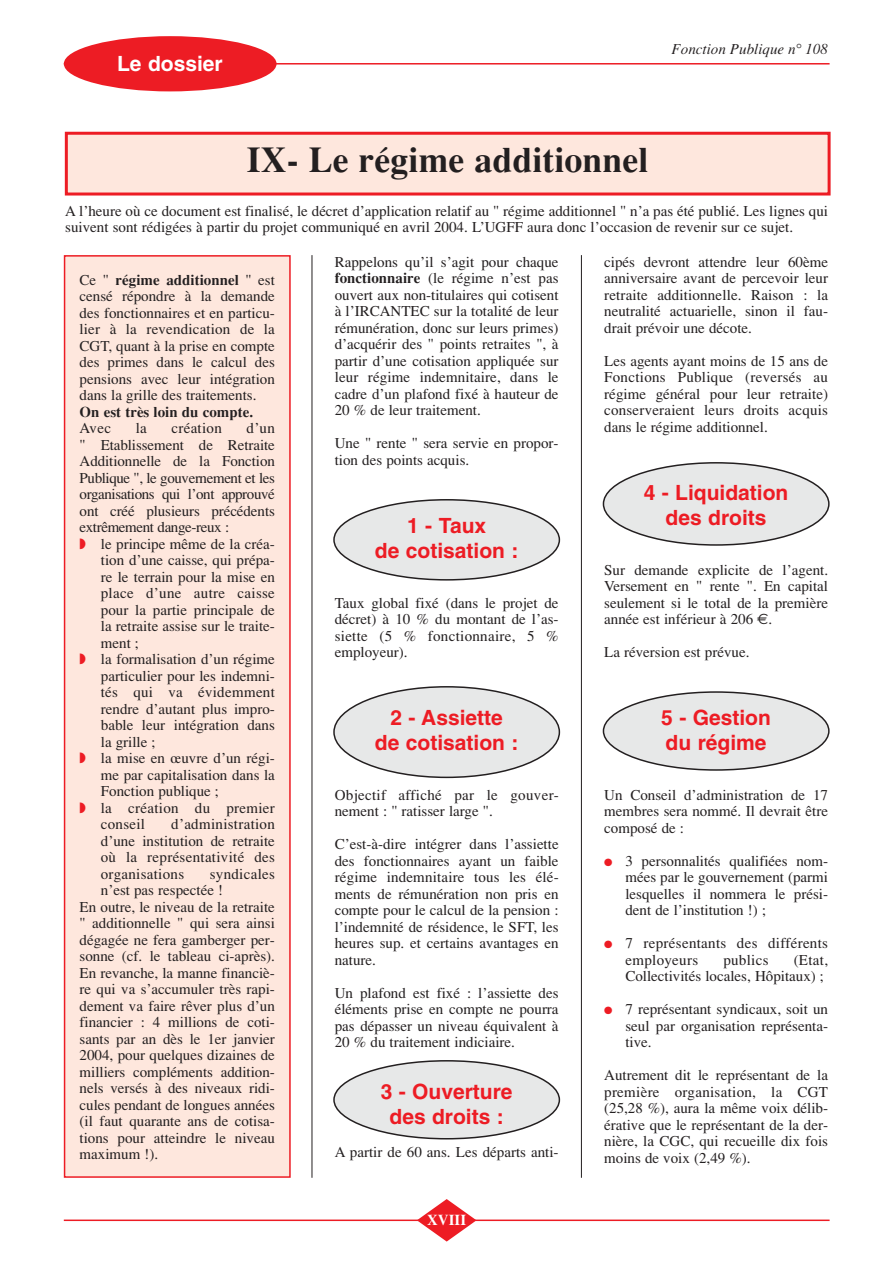
<style>
.page{position:relative;width:893px;height:1263px;background:#fff}
.page>*{position:absolute;margin:0;border:0;box-sizing:border-box;transform-origin:0 0}
.t1{font:700 36px "Times";color:#231f20}
.t2{font:700 21px/25.2px "Helvetica";color:#ed1c24;text-align:center}
.t3{font:700 21px "Helvetica";color:#fff}
.t4{font:15px/16.5px "Times";color:#231f20;text-align:justify}
.t5{font:15px/16.5px "Times";letter-spacing:.02em;color:#231f20}
.t6{font:15px "Times";letter-spacing:-.025em;color:#231f20}
.t7{font:700 15px "Times";color:#231f20}
.t8{font:italic 15px "Times";color:#231f20}
.t9{font:700 15px "Times";color:#fff}
.s1{font-weight:700}
.s2{color:#ed1c24}
.s3{font-family:"Euro Sans"}
</style>
<div class="page">
<svg style="left:333px;top:499px;width:227px;height:82px"></svg>
<svg style="left:333px;top:686px;width:227px;height:92px"></svg>
<svg style="left:333px;top:1060px;width:227px;height:80px"></svg>
<svg style="left:602px;top:691px;width:227px;height:80px"></svg>
<svg style="left:602px;top:462px;width:227px;height:84px"></svg>
<hr style="left:64px;top:1220px;width:765px;height:1px;background:#ed1c24">
<svg style="left:417px;top:1199px;width:59px;height:43px"></svg>
<hr style="left:64px;top:63px;width:765px;height:2px;background:#ed1c24">
<hr style="left:312px;top:255px;width:1px;height:923px;background:#231f20">
<hr style="left:581px;top:255px;width:1px;height:923px;background:#231f20">
<div style="left:64px;top:36px;width:212px;height:55px;background:#ed1c24;border-radius:50%"></div>
<div style="left:65px;top:256px;width:225px;height:921px;background:#fee7dd"></div>
<div style="left:64px;top:255px;width:227px;height:923px;border:2px solid #ed1c24"></div>
<div style="left:66px;top:133px;width:763px;height:61px;background:#fee7dd"></div>
<div style="left:65px;top:132px;width:765px;height:64px;border:3px solid #ed1c24"></div>
<h2 class="t3" style="left:117px;top:56px;width:107px">Le dossier</h2>
<p class="t8" style="left:671px;top:44px;width:158px">Fonction Publique n° 108</p>
<h1 class="t1" style="left:247px;top:147px;width:403px">IX- Le régime additionnel</h1>
<p class="t4" style="left:65px;top:204px;width:764px">A l’heure où ce document est finalisé, le décret d’application relatif au " régime additionnel " n’a pas été publié. Les lignes qui suivent sont rédigées à partir du projet communiqué en avril 2004. L’UGFF aura donc l’occasion de revenir sur ce sujet.</p>
<p class="t4" style="left:80px;top:273px;width:197px">Ce " <span class="s1">régime additionnel</span> " est censé répondre à la demande des fonctionnaires et en particu&shy;lier à la revendication de la CGT, quant à la prise en compte des primes dans le calcul des pensions avec leur intégration dans la grille des traitements.</p>
<p class="t7" style="left:80px;top:406px;width:175px">On est très loin du compte.</p>
<p class="t4" style="left:80px;top:422px;width:33px">Avec</p>
<p class="t4" style="left:136px;top:422px;width:13px">la</p>
<p class="t5" style="left:171px;top:422px;width:52px">création</p>
<p class="t4" style="left:246px;top:422px;width:30px">d’un</p>
<p class="t4" style="left:80px;top:438px;width:197px">" Etablissement de Retraite</p>
<p class="t4" style="left:80px;top:455px;width:197px">Additionnelle de la Fonction</p>
<p class="t6" style="left:80px;top:472px;width:197px">Publique ", le gouvernement et les</p>
<p class="t6" style="left:80px;top:489px;width:197px">organisations qui l’ont approuvé</p>
<p class="t4" style="left:80px;top:504px;width:197px">ont créé plusieurs précédents</p>
<p class="t6" style="left:80px;top:522px;width:151px">extrêmement dange-reux :</p>
<p class="t4" style="left:80px;top:537px;width:197px"><span class="s2">◗</span> le principe même de la créa-</p>
<p class="t4" style="left:101px;top:554px;width:175px">tion d’une caisse, qui prépa-</p>
<p class="t4" style="left:101px;top:570px;width:176px">re le terrain pour la mise en</p>
<p class="t5" style="left:101px;top:587px;width:176px">place d’une autre caisse</p>
<p class="t4" style="left:101px;top:603px;width:175px">pour la partie principale de</p>
<p class="t4" style="left:101px;top:620px;width:176px">la retraite assise sur le traite-</p>
<p class="t4" style="left:101px;top:636px;width:40px">ment ;</p>
<p class="t4" style="left:80px;top:653px;width:197px"><span class="s2">◗</span> la formalisation d’un régime</p>
<p class="t4" style="left:101px;top:669px;width:176px">particulier pour les indemni-</p>
<p class="t5" style="left:101px;top:686px;width:176px">tés qui va évidemment</p>
<p class="t4" style="left:101px;top:702px;width:176px">rendre d’autant plus impro-</p>
<p class="t4" style="left:101px;top:719px;width:175px">bable leur intégration dans</p>
<p class="t4" style="left:101px;top:735px;width:56px">la grille ;</p>
<p class="t4" style="left:80px;top:752px;width:197px"><span class="s2">◗</span> la mise en œuvre d’un régi-</p>
<p class="t4" style="left:101px;top:768px;width:176px">me par capitalisation dans la</p>
<p class="t4" style="left:101px;top:785px;width:120px">Fonction publique ;</p>
<p class="t5" style="left:80px;top:801px;width:197px"><span class="s2">◗</span> la création du premier</p>
<p class="t5" style="left:101px;top:818px;width:46px">conseil</p>
<p class="t4" style="left:101px;top:818px;width:176px;text-indent:70px">d’administration d’une institution de retraite où la représentativité des organisations</p>
<p class="t5" style="left:210px;top:867px;width:67px">syndicales</p>
<p class="t4" style="left:101px;top:884px;width:124px">n’est pas respectée !</p>
<p class="t4" style="left:80px;top:900px;width:197px">En outre, le niveau de la retraite</p>
<p class="t4" style="left:80px;top:917px;width:197px">" additionnelle " qui sera ainsi</p>
<p class="t4" style="left:80px;top:933px;width:197px">dégagée ne fera gamberger per-</p>
<p class="t4" style="left:80px;top:950px;width:197px">sonne (cf. le tableau ci-après).</p>
<p class="t4" style="left:80px;top:966px;width:197px">En revanche, la manne financiè-</p>
<p class="t4" style="left:80px;top:983px;width:197px">re qui va s’accumuler très rapi-</p>
<p class="t4" style="left:80px;top:999px;width:197px">dement va faire rêver plus d’un</p>
<p class="t4" style="left:80px;top:1016px;width:197px">financier : 4 millions de coti-</p>
<p class="t4" style="left:80px;top:1032px;width:197px">sants par an dès le 1er janvier</p>
<p class="t4" style="left:80px;top:1049px;width:197px">2004, pour quelques dizaines de</p>
<p class="t4" style="left:80px;top:1065px;width:197px">milliers compléments addition-</p>
<p class="t4" style="left:80px;top:1082px;width:197px">nels versés à des niveaux ridi-</p>
<p class="t4" style="left:80px;top:1098px;width:197px">cules pendant de longues années</p>
<p class="t4" style="left:80px;top:1115px;width:197px">(il faut quarante ans de cotisa-</p>
<p class="t4" style="left:80px;top:1131px;width:197px">tions pour atteindre le niveau</p>
<p class="t4" style="left:80px;top:1148px;width:80px">maximum !).</p>
<p class="t4" style="left:335px;top:255px;width:225px">Rappelons qu’il s’agit pour chaque <span class="s1">fonctionnaire</span> (le régime n’est pas ouvert aux non-titulaires qui cotisent à l’IRCANTEC sur la totalité de leur rémunération, donc sur leurs primes) d’acquérir des " points retraites ", à partir d’une cotisation appliquée sur leur régime indemnitaire, dans le cadre d’un plafond fixé à hauteur de 20 % de leur traitement.</p>
<p class="t4" style="left:335px;top:437px;width:225px">Une " rente " sera servie en propor&shy;tion des points acquis.</p>
<h2 class="t2" style="left:375px;top:515px;width:145px">1 - Taux<br>de cotisation :</h2>
<p class="t4" style="left:335px;top:596px;width:225px">Taux global fixé (dans le projet de décret) à 10 % du montant de l’as&shy;siette (5 % fonctionnaire, 5 % employeur).</p>
<h2 class="t2" style="left:375px;top:707px;width:145px">2 - Assiette<br>de cotisation :</h2>
<p class="t5" style="left:335px;top:788px;width:225px">Objectif affiché par le gouver&shy;nement : " ratisser large ".</p>
<p class="t4" style="left:335px;top:838px;width:225px">C’est-à-dire intégrer dans l’assiette des fonctionnaires ayant un faible régime indemnitaire tous les élé&shy;ments de rémunération non pris en compte pour le calcul de la pension : l’indemnité de résidence, le SFT, les heures sup. et certains avantages en nature.</p>
<p class="t4" style="left:335px;top:986px;width:225px">Un plafond est fixé : l’assiette des éléments prise en compte ne pourra pas dépasser un niveau équivalent à 20 % du traitement indiciaire.</p>
<h2 class="t2" style="left:381px;top:1081px;width:133px">3 - Ouverture des droits :</h2>
<p class="t4" style="left:335px;top:1145px;width:225px">A partir de 60 ans. Les départs anti-</p>
<p class="t9" style="left:427px;top:1214px;width:41px">XVIII</p>
<p class="t4" style="left:604px;top:255px;width:225px">cipés devront attendre leur 60ème anniversaire avant de percevoir leur retraite additionnelle. Raison : la neutralité actuarielle, sinon il fau&shy;drait prévoir une décote.</p>
<p class="t4" style="left:604px;top:354px;width:225px">Les agents ayant moins de 15 ans de Fonctions Publique (reversés au régime général pour leur retraite) conserveraient leurs droits acquis dans le régime additionnel.</p>
<h2 class="t2" style="left:643px;top:482px;width:146px">4 - Liquidation des droits</h2>
<p class="t4" style="left:604px;top:563px;width:225px">Sur demande explicite de l’agent.<br>Versement en " rente ". En capital seulement si le total de la première année est inférieur à 206 <span class="s3">€</span>.</p>
<p class="t4" style="left:604px;top:645px;width:147px">La réversion est prévue.</p>
<h2 class="t2" style="left:661px;top:707px;width:111px;text-align:left">5 - Gestion du régime</h2>
<p class="t4" style="left:604px;top:788px;width:225px">Un Conseil d’administration de 17 membres sera nommé. Il devrait être composé de :</p>
<p class="t4" style="left:625px;top:854px;width:204px;text-indent:-21px"><span class="s2">●</span> 3 personnalités qualifiées nom&shy;mées par le gouvernement (parmi lesquelles il nommera le prési&shy;dent de l’institution !) ;</p>
<p class="t5" style="left:625px;top:937px;width:204px;text-indent:-21px"><span class="s2">●</span> 7 représentants des différents employeurs</p>
<p class="t5" style="left:723px;top:953px;width:47px">publics</p>
<p class="t4" style="left:625px;top:953px;width:204px;text-align:right">(Etat,<br>Collectivités locales, Hôpitaux) ;</p>
<p class="t4" style="left:625px;top:1003px;width:204px;text-indent:-21px"><span class="s2">●</span> 7 représentant syndicaux, soit un seul par organisation représenta&shy;tive.</p>
<p class="t4" style="left:604px;top:1069px;width:225px">Autrement dit le représentant de la première organisation, la CGT (25,28 %), aura la même voix délib&shy;érative que le représentant de la der&shy;nière, la CGC, qui recueille dix fois moins de voix (2,49 %).</p>
</div>
